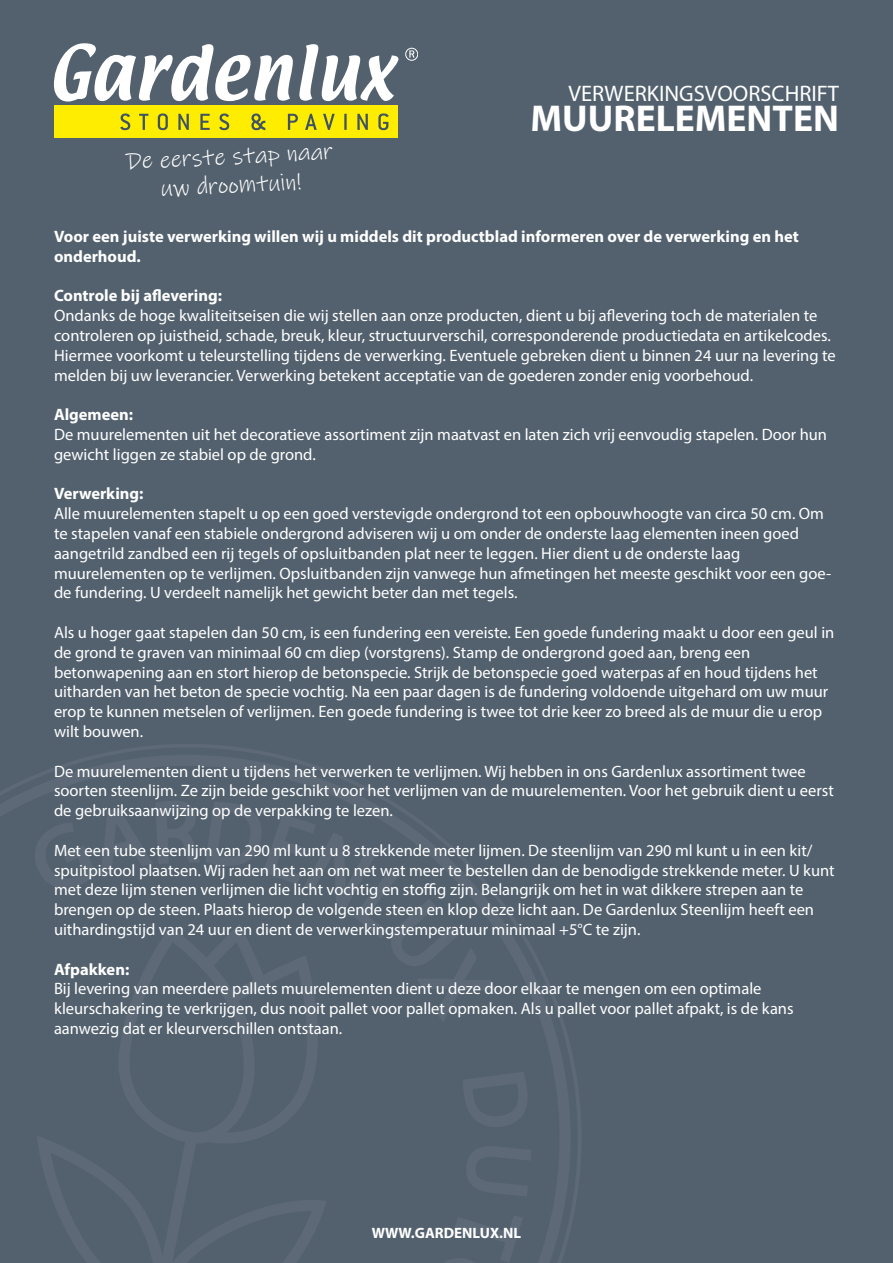
<style>
.page{position:relative;width:893px;height:1263px;background:#53616e}
.page>*{position:absolute;margin:0;border:0;box-sizing:border-box;transform-origin:0 0}
.t1{font:700 37.5px "Myriad Pro";color:#fff}
.t2{font:24px/28.8px "Ink Free";color:#fff;text-align:center}
.t3{font:22.5px "Myriad Pro";color:#fff}
.t4{font:16.5px/19.8px "Myriad Pro";color:#fff}
.t5{font:700 16.5px/19.8px "Myriad Pro";color:#fff}
.t6{font:700 15px "Myriad Pro";color:#fff}
</style>
<div class="page">
<div style="left:55px;top:105px;width:343px;height:33px;background:#ffed00"></div>
<svg style="left:54px;top:43px;width:239px;height:59px"></svg>
<svg style="left:299px;top:44px;width:99px;height:57px"></svg>
<svg style="left:120px;top:113px;width:10px;height:17px"></svg>
<svg style="left:139px;top:114px;width:9px;height:16px"></svg>
<svg style="left:158px;top:113px;width:10px;height:17px"></svg>
<svg style="left:178px;top:114px;width:11px;height:16px"></svg>
<svg style="left:200px;top:114px;width:10px;height:16px"></svg>
<svg style="left:219px;top:113px;width:10px;height:17px"></svg>
<svg style="left:251px;top:113px;width:14px;height:17px"></svg>
<svg style="left:288px;top:114px;width:10px;height:16px"></svg>
<svg style="left:305px;top:114px;width:12px;height:16px"></svg>
<svg style="left:323px;top:114px;width:12px;height:16px"></svg>
<hr style="left:344px;top:114px;width:3px;height:16px;background:#3f5364">
<svg style="left:357px;top:114px;width:11px;height:16px"></svg>
<svg style="left:378px;top:113px;width:11px;height:17px"></svg>
<div style="left:405px;top:48px;width:13px;height:13px;border:1px solid #fff;border-radius:50%"></div>
<svg style="left:409px;top:50px;width:5px;height:8px"></svg>
<h2 class="t2" style="left:125px;top:148px;width:209px;rotate:-3deg">De eerste stap naar uw droomtuin!</h2>
<h3 class="t3" style="left:569px;top:79px;width:272px">VERWERKINGSVOORSCHRIFT</h3>
<h1 class="t1" style="left:531px;top:94px;width:310px">MUURELEMENTEN</h1>
<p class="t5" style="left:54px;top:226px;width:746px">Voor een juiste verwerking willen wij u middels dit productblad informeren over de verwerking en het onderhoud.</p>
<p class="t5" style="left:54px;top:285px;width:170px">Controle bij aflevering:</p>
<p class="t4" style="left:54px;top:305px;width:783px">Ondanks de hoge kwaliteitseisen die wij stellen aan onze producten, dient u bij aflevering toch de materialen te controleren op juistheid, schade, breuk, kleur, structuurverschil, corresponderende productiedata en artikelcodes.<br>Hiermee voorkomt u teleurstelling tijdens de verwerking. Eventuele gebreken dient u binnen 24 uur na levering te melden bij uw leverancier. Verwerking betekent acceptatie van de goederen zonder enig voorbehoud.</p>
<p class="t5" style="left:54px;top:404px;width:81px">Algemeen:</p>
<p class="t4" style="left:54px;top:424px;width:775px">De muurelementen uit het decoratieve assortiment zijn maatvast en laten zich vrij eenvoudig stapelen. Door hun gewicht liggen ze stabiel op de grond.</p>
<p class="t5" style="left:54px;top:483px;width:91px">Verwerking:</p>
<p class="t4" style="left:54px;top:503px;width:779px">Alle muurelementen stapelt u op een goed verstevigde ondergrond tot een opbouwhoogte van circa 50 cm. Om te stapelen vanaf een stabiele ondergrond adviseren wij u om onder de onderste laag elementen ineen goed aangetrild zandbed een rij tegels of opsluitbanden plat neer te leggen. Hier dient u de onderste laag muurelementen op te verlijmen. Opsluitbanden zijn vanwege hun afmetingen het meeste geschikt voor een goe&shy;de fundering. U verdeelt namelijk het gewicht beter dan met tegels.</p>
<p class="t4" style="left:54px;top:622px;width:782px">Als u hoger gaat stapelen dan 50 cm, is een fundering een vereiste. Een goede fundering maakt u door een geul in de grond te graven van minimaal 60 cm diep (vorstgrens). Stamp de ondergrond goed aan, breng een betonwapening aan en stort hierop de betonspecie. Strijk de betonspecie goed waterpas af en houd tijdens het uitharden van het beton de specie vochtig. Na een paar dagen is de fundering voldoende uitgehard om uw muur erop te kunnen metselen of verlijmen. Een goede fundering is twee tot drie keer zo breed als de muur die u erop wilt bouwen.</p>
<p class="t4" style="left:54px;top:761px;width:781px">De muurelementen dient u tijdens het verwerken te verlijmen. Wij hebben in ons Gardenlux assortiment twee soorten steenlijm. Ze zijn beide geschikt voor het verlijmen van de muurelementen. Voor het gebruik dient u eerst de gebruiksaanwijzing op de verpakking te lezen.</p>
<p class="t4" style="left:54px;top:840px;width:782px">Met een tube steenlijm van 290 ml kunt u 8 strekkende meter lijmen. De steenlijm van 290 ml kunt u in een kit/ spuitpistool plaatsen. Wij raden het aan om net wat meer te bestellen dan de benodigde strekkende meter. U kunt met deze lijm stenen verlijmen die licht vochtig en stoffig zijn. Belangrijk om het in wat dikkere strepen aan te brengen op de steen. Plaats hierop de volgende steen en klop deze licht aan. De Gardenlux Steenlijm heeft een uithardingstijd van 24 uur en dient de verwerkingstemperatuur minimaal +5°C te zijn.</p>
<p class="t5" style="left:54px;top:958px;width:77px">Afpakken:</p>
<p class="t4" style="left:54px;top:979px;width:741px">Bij levering van meerdere pallets muurelementen dient u deze door elkaar te mengen om een optimale kleurschakering te verkrijgen, dus nooit pallet voor pallet opmaken. Als u pallet voor pallet afpakt, is de kans aanwezig dat er kleurverschillen ontstaan.</p>
<p class="t6" style="left:372px;top:1223px;width:151px">WWW.GARDENLUX.NL</p>
</div>
